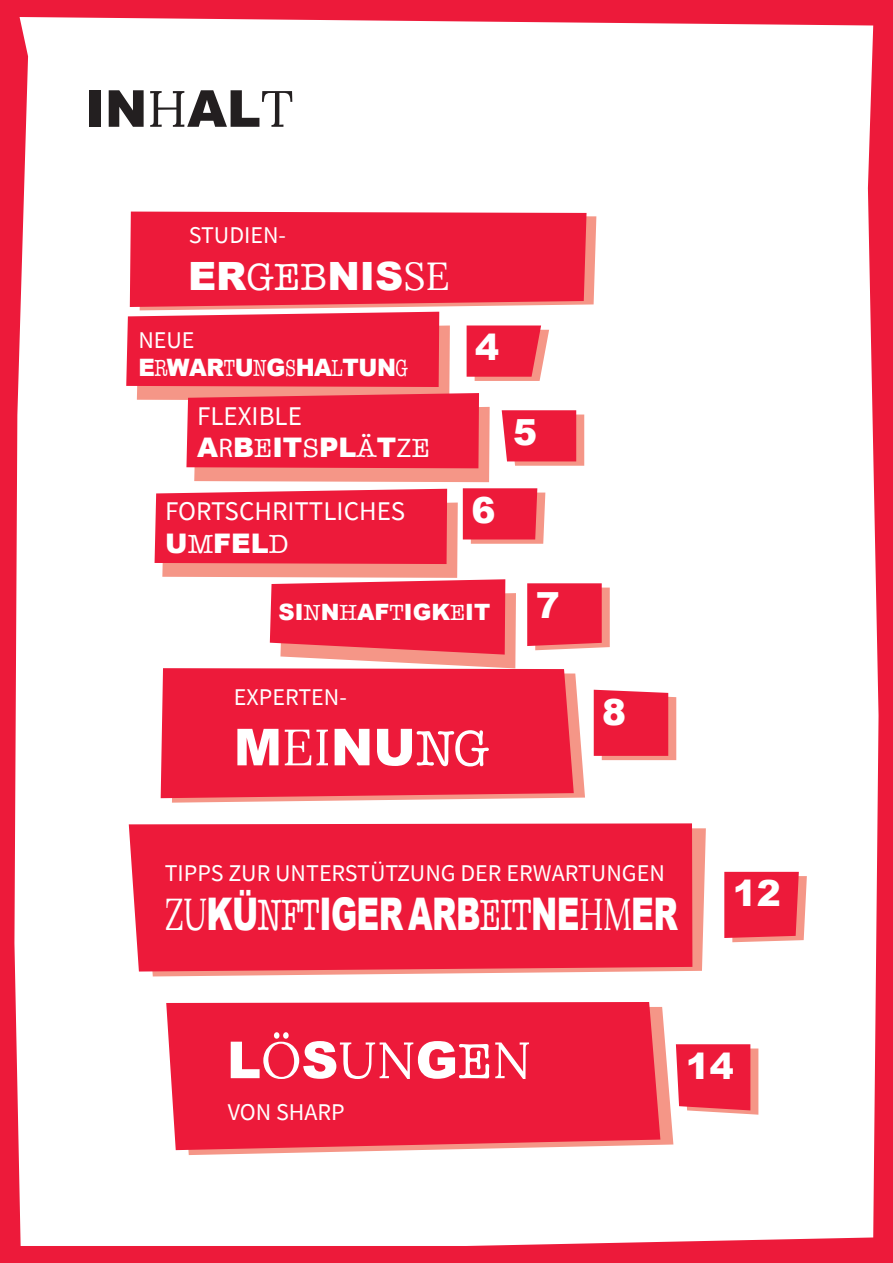
<style>
.page{position:relative;width:893px;height:1263px;background:#ed1a3a}
.page>*{position:absolute;margin:0;border:0;box-sizing:border-box;transform-origin:0 0}
.t1{font:51px "Lora";color:#fff}
.t2{font:900 51px "Arial";color:#fff}
.t3{font:900 51px "Arial";color:#231f20}
.t4{font:900 45px "Arial";letter-spacing:-.02em;color:#fff;scale:.7 1}
.t5{font:900 39px "Arial";color:#fff}
.t6{font:900 36px "Arial";color:#fff}
.t7{font:27px/32.4px "Source Sans Pro";color:#fff}
.t8{font:24px "Source Sans Pro";color:#fff}
.t9{font:900 24px/28.8px "Arial";letter-spacing:-.02em;color:#fff;scale:.95 1}
.t10{font:900 22.5px "Arial";color:#fff}
.s1{font-family:"Lora";font-weight:400}
.s2{font-family:"American Typewriter";font-weight:400}
.s3{font-family:"Source Sans Pro";font-weight:400}
.s4{font-family:"Arial";font-weight:900}
.s5{font-family:"Myriad Pro"}
.s6{font-family:"American Typewriter"}
</style>
<div class="page">
<div style="left:14px;top:17px;width:864px;height:1229px;background:#fff"></div>
<svg style="left:179px;top:1007px;width:494px;height:148px;background:#fbd6d0"></svg>
<svg style="left:166px;top:1002px;width:494px;height:148px"></svg>
<svg style="left:143px;top:828px;width:563px;height:148px;background:#f8b8af"></svg>
<svg style="left:129px;top:823px;width:563px;height:148px"></svg>
<svg style="left:172px;top:673px;width:413px;height:130px;background:#faccc5"></svg>
<svg style="left:161px;top:668px;width:413px;height:130px"></svg>
<svg style="left:126px;top:212px;width:470px;height:270px"></svg>
<svg style="left:594px;top:690px;width:82px;height:70px"></svg>
<svg style="left:724px;top:872px;width:83px;height:70px"></svg>
<svg style="left:676px;top:1044px;width:82px;height:71px"></svg>
<svg style="left:155px;top:488px;width:455px;height:180px"></svg>
<p class="t3" style="left:85px;top:72px;width:210px">IN<span class="s1">H</span>AL<span class="s1">T</span></p>
<p class="t8" style="left:189px;top:219px;width:99px">STUDIEN-</p>
<p class="t5" style="left:188px;top:248px;width:263px">ER<span class="s2">GEB</span>NIS<span class="s1">SE</span></p>
<p class="t9" style="left:138px;top:324px;width:286px"><span class="s3">NEUE<br></span>E<span class="s2">R</span>WAR<span class="s2">T</span>U<span class="s2">N</span>G<span class="s2">S</span>HA<span class="s2">L</span>TUN<span class="s2">G</span></p>
<p class="t7" style="left:197px;top:399px;width:234px">FLEXIBLE<br><span class="s4">A</span><span class="s5">R</span><span class="s4">B</span><span class="s6">E</span><span class="s4">IT</span><span class="s6">S</span><span class="s4">PL</span><span class="s6">Ä</span><span class="s4">T</span><span class="s5">Z</span><span class="s6">E</span></p>
<p class="t7" style="left:165px;top:495px;width:242px">FORTSCHRITTLICHES<br><span class="s4">U</span><span class="s6">M</span><span class="s4">FEL</span><span class="s6">D</span></p>
<p class="t6" style="left:475px;top:321px;width:26px">4</p>
<p class="t6" style="left:471px;top:484px;width:26px">6</p>
<p class="t10" style="left:279px;top:596px;width:213px">SI<span class="s2">N</span>N<span class="s2">H</span>AF<span class="s2">T</span>IGK<span class="s2">E</span>IT</p>
<p class="t6" style="left:513px;top:406px;width:26px">5</p>
<p class="t6" style="left:536px;top:579px;width:26px">7</p>
<p class="t8" style="left:234px;top:682px;width:115px">EXPERTEN-</p>
<p class="t2" style="left:234px;top:710px;width:257px">M<span class="s1">EI</span>NU<span class="s2">NG</span></p>
<p class="t6" style="left:602px;top:686px;width:26px">8</p>
<p class="t8" style="left:165px;top:858px;width:502px">TIPPS ZUR UNTERSTÜTZUNG DER ERWARTUNGEN</p>
<p class="t4" style="left:165px;top:881px;width:734px"><span class="s1">ZU</span>KÜ<span class="s2">NFT</span>IGER ARB<span class="s2">EIT</span>NE<span class="s1">HM</span>ER</p>
<p class="t6" style="left:733px;top:867px;width:50px">12</p>
<p class="t1" style="left:227px;top:1021px;width:306px"><span class="s4">L</span>Ö<span class="s4">S</span>UN<span class="s4">G</span><span class="s6">E</span>N</p>
<p class="t8" style="left:228px;top:1097px;width:119px">VON SHARP</p>
<p class="t6" style="left:686px;top:1039px;width:50px">14</p>
</div>
